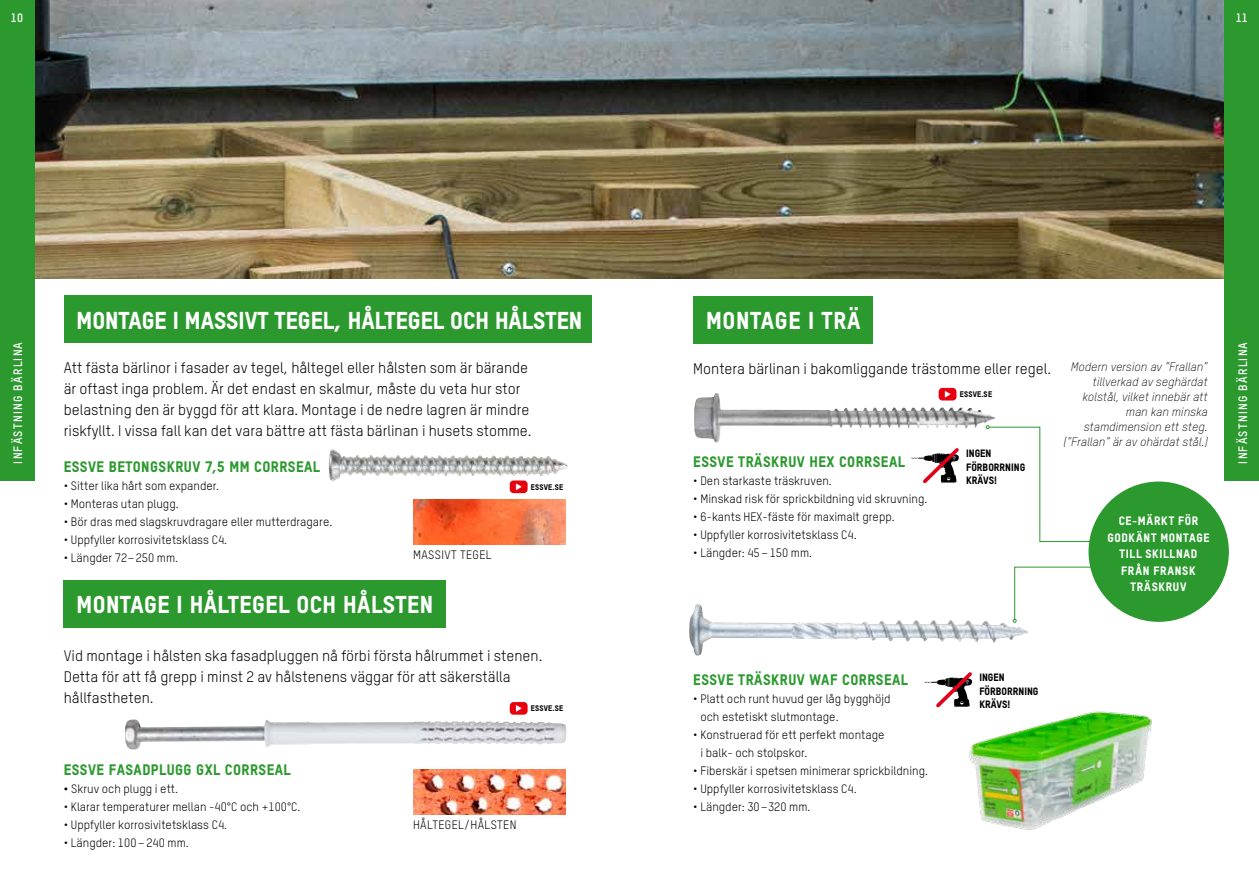
<style>
.page{position:relative;width:1259px;height:893px;background:#fff}
.page>*{position:absolute;margin:0;border:0;box-sizing:border-box;transform-origin:0 0}
.t1{font:800 24px "TSTAR";color:#fff}
.t2{font:800 24px "TSTAR";letter-spacing:.02em;color:#fff}
.t3{font:800 24px "TSTAR";letter-spacing:.03em;color:#fff}
.t4{font:15px/21px "TSTAR";color:#000}
.t5{font:800 15px "TSTAR";letter-spacing:.03em;color:#2c992f}
.t6{font:12px/18px "TSTAR";color:#000}
.t7{font:italic 300 12px/15px "TSTAR";color:#000;text-align:right}
.t8{font:800 12px/16.5px "TSTAR";letter-spacing:.06em;color:#fff;text-align:center}
.t9{font:700 12px "TSTAR";letter-spacing:.1em;color:#fff}
.t10{font:12px "TSTAR";letter-spacing:.03em;color:#000}
.t11{font:800 10.5px/13.5px "TSTAR";color:#000}
.t12{font:800 8.1px "TSTAR";letter-spacing:.03em;color:#000}
.s1{font-weight:800}
</style>
<div class="page">
<div style="left:64px;top:581px;width:382px;height:47px;background:#2c992f"></div>
<div style="left:693px;top:296px;width:180px;height:47px;background:#2c992f"></div>
<img style="left:694px;top:394px;width:301px;height:49px">
<img style="left:969px;top:711px;width:183px;height:119px">
<img style="left:34px;top:0;width:1191px;height:279px">
<img style="left:125px;top:720px;width:327px;height:30px">
<img style="left:413px;top:770px;width:153px;height:45px">
<svg style="left:1012px;top:566px;width:78px;height:57px"></svg>
<div style="left:1088px;top:482px;width:141px;height:140px;background:#2c992f;border-radius:50%"></div>
<svg style="left:910px;top:448px;width:49px;height:36px"></svg>
<svg style="left:924px;top:672px;width:48px;height:36px"></svg>
<div style="left:64px;top:296px;width:527px;height:47px;background:#2c992f"></div>
<img style="left:413px;top:499px;width:153px;height:45px">
<img style="left:328px;top:449px;width:240px;height:41px">
<div style="left:0;top:0;width:34px;height:480px;background:#2c992f"></div>
<div style="left:1225px;top:0;width:34px;height:480px;background:#2c992f"></div>
<svg style="left:986px;top:425px;width:108px;height:117px"></svg>
<div style="left:510px;top:480px;width:17px;height:13px;background:#e7000e;border-radius:4px"></div>
<svg style="left:516px;top:483px;width:5px;height:7px"></svg>
<div style="left:510px;top:702px;width:17px;height:13px;background:#e7000e;border-radius:4px"></div>
<svg style="left:516px;top:705px;width:5px;height:7px"></svg>
<div style="left:938px;top:388px;width:18px;height:12px;background:#e7000e;border-radius:4px"></div>
<svg style="left:944px;top:391px;width:6px;height:6px"></svg>
<img style="left:689px;top:604px;width:8px;height:34px">
<p class="t9" style="left:11px;top:10px;width:14px">10</p>
<p class="t9" style="left:1235px;top:10px;width:14px">11</p>
<h1 class="t1" style="left:77px;top:305px;width:507px">MONTAGE I MASSIVT TEGEL, HÅLTEGEL OCH HÅLSTEN</h1>
<h1 class="t3" style="left:706px;top:305px;width:156px">MONTAGE I TRÄ</h1>
<p class="t9" style="left:11px;top:463px;width:123px;rotate:-90deg">INFÄSTNING BÄRLINA</p>
<p class="t9" style="left:1235px;top:463px;width:123px;rotate:-90deg">INFÄSTNING BÄRLINA</p>
<p class="t12" style="left:531px;top:482px;width:34px">ESSVE.SE</p>
<p class="t4" style="left:64px;top:357px;width:469px">Att fästa bärlinor i fasader av tegel, håltegel eller hålsten som är bärande är oftast inga problem. Är det endast en skalmur, måste du veta hur stor belastning den är byggd för att klara. Montage i de nedre lagren är mindre riskfyllt. I vissa fall kan det vara bättre att fästa bärlinan i husets stomme.</p>
<p class="t5" style="left:64px;top:457px;width:258px">ESSVE BETONGSKRUV 7,5 MM CORRSEAL</p>
<p class="t6" style="left:64px;top:477px;width:157px">• Sitter lika hårt som expander.</p>
<p class="t6" style="left:64px;top:495px;width:116px">• Monteras utan plugg.</p>
<p class="t6" style="left:64px;top:513px;width:270px">• Bör dras med slagskruvdragare eller mutterdragare.</p>
<p class="t6" style="left:64px;top:531px;width:165px">• Uppfyller korrosivitetsklass C4.</p>
<p class="t6" style="left:64px;top:549px;width:116px">• Längder 72– 250 mm.</p>
<p class="t7" style="left:1063px;top:359px;width:145px">Modern version av ”Frallan” tillverkad av seghärdat kolstål, vilket innebär att man kan minska stamdimension ett steg. (”Frallan” är av ohärdat stål.)</p>
<p class="t4" style="left:693px;top:358px;width:359px">Montera bärlinan i bakomliggande trästomme eller regel.</p>
<p class="t12" style="left:959px;top:389px;width:34px">ESSVE.SE</p>
<p class="t11" style="left:966px;top:446px;width:61px">INGEN<br>FÖRBORRNING<br>KRÄVS!</p>
<p class="t5" style="left:693px;top:452px;width:213px">ESSVE TRÄSKRUV HEX CORRSEAL</p>
<p class="t6" style="left:693px;top:471px;width:140px">• Den starkaste träskruven.</p>
<p class="t6" style="left:693px;top:489px;width:236px">• Minskad risk för sprickbildning vid skruvning.</p>
<p class="t6" style="left:693px;top:507px;width:203px">• 6-kants HEX-fäste för maximalt grepp.</p>
<p class="t6" style="left:693px;top:525px;width:165px">• Uppfyller korrosivitetsklass C4.</p>
<p class="t6" style="left:693px;top:543px;width:120px">• Längder: 45 – 150 mm.</p>
<p class="t8" style="left:1107px;top:512px;width:103px">CE-MÄRKT FÖR<br>GODKÄNT MONTAGE<br>TILL SKILLNAD<br>FRÅN FRANSK<br>TRÄSKRUV</p>
<p class="t10" style="left:413px;top:547px;width:80px">MASSIVT TEGEL</p>
<h1 class="t2" style="left:77px;top:590px;width:358px">MONTAGE I HÅLTEGEL OCH HÅLSTEN</h1>
<p class="t4" style="left:64px;top:645px;width:480px">Vid montage i hålsten ska fasadpluggen nå förbi första hålrummet i stenen.<br>Detta för att få grepp i minst 2 av hålstenens väggar för att säkerställa hållfastheten.</p>
<p class="t5" style="left:64px;top:761px;width:228px">ESSVE FASADPLUGG GXL CORRSEAL</p>
<p class="t6" style="left:64px;top:780px;width:116px"><span class="s1">•</span> Skruv och plugg i ett.</p>
<p class="t6" style="left:64px;top:798px;width:238px">• Klarar temperaturer mellan -40°C och +100°C.</p>
<p class="t6" style="left:64px;top:816px;width:165px">• Uppfyller korrosivitetsklass C4.</p>
<p class="t6" style="left:64px;top:834px;width:127px">• Längder: 100 – 240 mm.</p>
<p class="t12" style="left:531px;top:704px;width:34px">ESSVE.SE</p>
<p class="t10" style="left:413px;top:818px;width:105px">HÅLTEGEL/HÅLSTEN</p>
<p class="t5" style="left:693px;top:670px;width:216px">ESSVE TRÄSKRUV WAF CORRSEAL</p>
<p class="t6" style="left:700px;top:689px;width:192px;text-indent:-7px">• Platt och runt huvud ger låg bygghöjd och estetiskt slutmontage.</p>
<p class="t6" style="left:700px;top:725px;width:186px;text-indent:-7px">• Konstruerad för ett perfekt montage i balk- och stolpskor.</p>
<p class="t6" style="left:693px;top:761px;width:236px">• Fiberskär i spetsen minimerar sprickbildning.</p>
<p class="t6" style="left:693px;top:779px;width:165px">• Uppfyller korrosivitetsklass C4.</p>
<p class="t6" style="left:693px;top:797px;width:119px">• Längder: 30–320 mm.</p>
<p class="t11" style="left:979px;top:670px;width:61px">INGEN<br>FÖRBORRNING<br>KRÄVS!</p>
</div>
